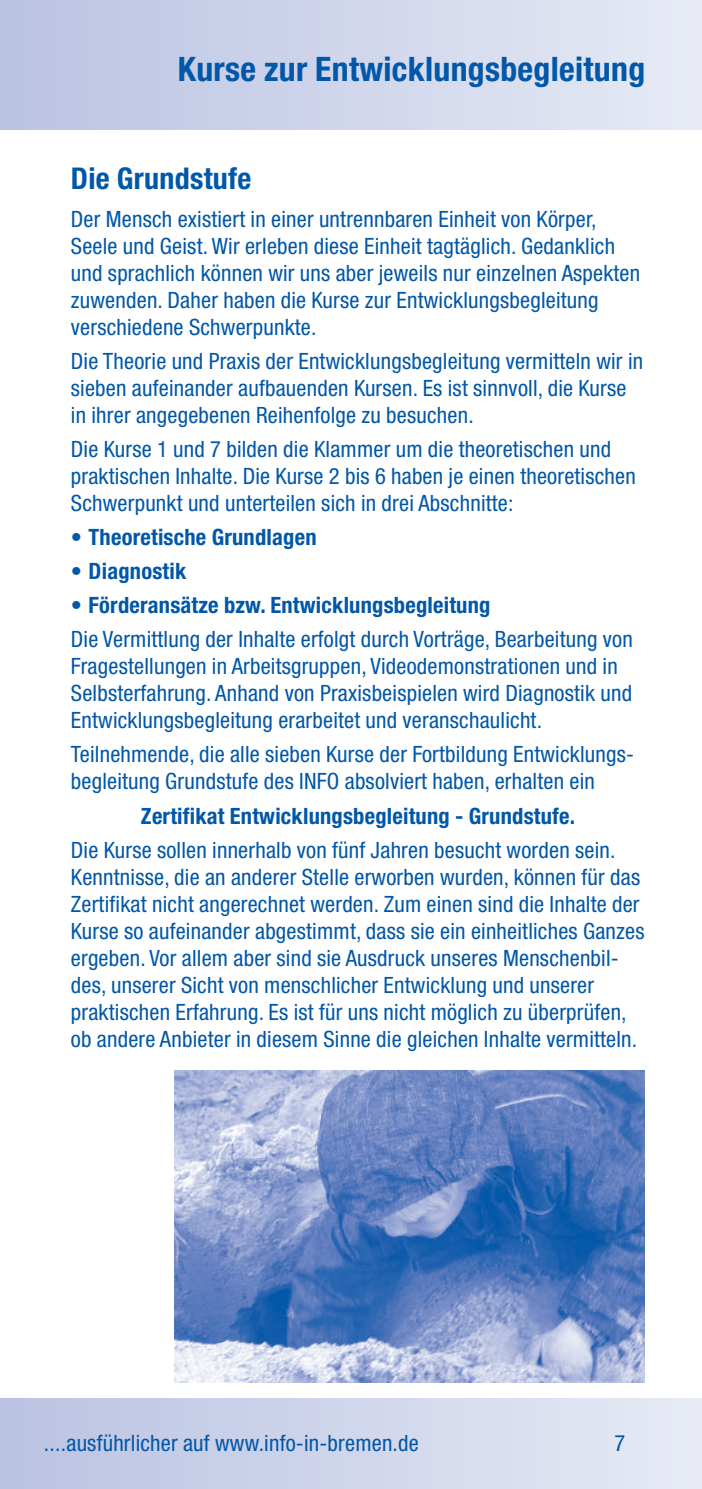
<style>
.page{position:relative;width:702px;height:1489px;background:#fff}
.page>*{position:absolute;margin:0;border:0;box-sizing:border-box;transform-origin:0 0}
.t1{font:700 condensed 33.75px "Helvetica Neue";letter-spacing:.01em;color:#0157a8}
.t2{font:700 condensed 30px "Helvetica Neue";letter-spacing:.01em;color:#0157a8}
.t3{font:condensed 22.5px/27px "Helvetica Neue";letter-spacing:.01em;color:#0157a8}
.t4{font:700 condensed 22.5px "Helvetica Neue";letter-spacing:.01em;color:#0157a8}
</style>
<div class="page">
<div style="left:0;top:0;width:702px;height:129px;background:linear-gradient(to right,#bac2e2,#e7eaf5)"></div>
<div style="left:0;top:1397px;width:702px;height:91px;background:linear-gradient(to right,#bac2e2,#e7eaf5)"></div>
<img style="left:175px;top:1070px;width:469px;height:312px">
<h1 class="t1" style="left:178px;top:57px;width:469px">Kurse zur Entwicklungsbegleitung</h1>
<h2 class="t2" style="left:71px;top:167px;width:182px">Die Grundstufe</h2>
<p class="t3" style="left:71px;top:207px;width:571px">Der Mensch existiert in einer untrennbaren Einheit von Körper, Seele und Geist. Wir erleben diese Einheit tagtäglich. Gedanklich und sprachlich können wir uns aber jeweils nur einzelnen Aspekten zuwenden. Daher haben die Kurse zur Entwicklungsbegleitung verschiedene Schwerpunkte.</p>
<p class="t3" style="left:71px;top:349px;width:573px">Die Theorie und Praxis der Entwicklungsbegleitung vermitteln wir in sieben aufeinander aufbauenden Kursen. Es ist sinnvoll, die Kurse in ihrer angegebenen Reihenfolge zu besuchen.</p>
<p class="t3" style="left:71px;top:437px;width:566px">Die Kurse 1 und 7 bilden die Klammer um die theoretischen und praktischen Inhalte. Die Kurse 2 bis 6 haben je einen theoretischen<br>Schwerpunkt und unterteilen sich in drei Abschnitte:</p>
<p class="t4" style="left:71px;top:529px;width:247px">• Theoretische Grundlagen</p>
<p class="t4" style="left:71px;top:563px;width:117px">• Diagnostik</p>
<p class="t4" style="left:71px;top:597px;width:421px">• Förderansätze bzw. Entwicklungsbegleitung</p>
<p class="t3" style="left:71px;top:627px;width:563px">Die Vermittlung der Inhalte erfolgt durch Vorträge, Bearbeitung von Fragestellungen in Arbeitsgruppen, Videodemonstrationen und in Selbsterfahrung. Anhand von Praxisbeispielen wird Diagnostik und Entwicklungsbegleitung erarbeitet und veranschaulicht.</p>
<p class="t3" style="left:71px;top:742px;width:564px">Teilnehmende, die alle sieben Kurse der Fortbildung Entwicklungs&shy;begleitung Grundstufe des INFO absolviert haben, erhalten ein</p>
<p class="t4" style="left:141px;top:807px;width:435px">Zertifikat Entwicklungsbegleitung - Grundstufe.</p>
<p class="t3" style="left:71px;top:838px;width:575px">Die Kurse sollen innerhalb von fünf Jahren besucht worden sein.<br>Kenntnisse, die an anderer Stelle erworben wurden, können für das Zertifikat nicht angerechnet werden. Zum einen sind die Inhalte der Kurse so aufeinander abgestimmt, dass sie ein einheitliches Ganzes ergeben. Vor allem aber sind sie Ausdruck unseres Menschenbil&shy;des, unserer Sicht von menschlicher Entwicklung und unserer praktischen Erfahrung. Es ist für uns nicht möglich zu überprüfen, ob andere Anbieter in diesem Sinne die gleichen Inhalte vermitteln.</p>
<p class="t3" style="left:44px;top:1430px;width:376px">....ausführlicher auf www.info-in-bremen.de</p>
<p class="t3" style="left:614px;top:1430px;width:12px">7</p>
</div>
